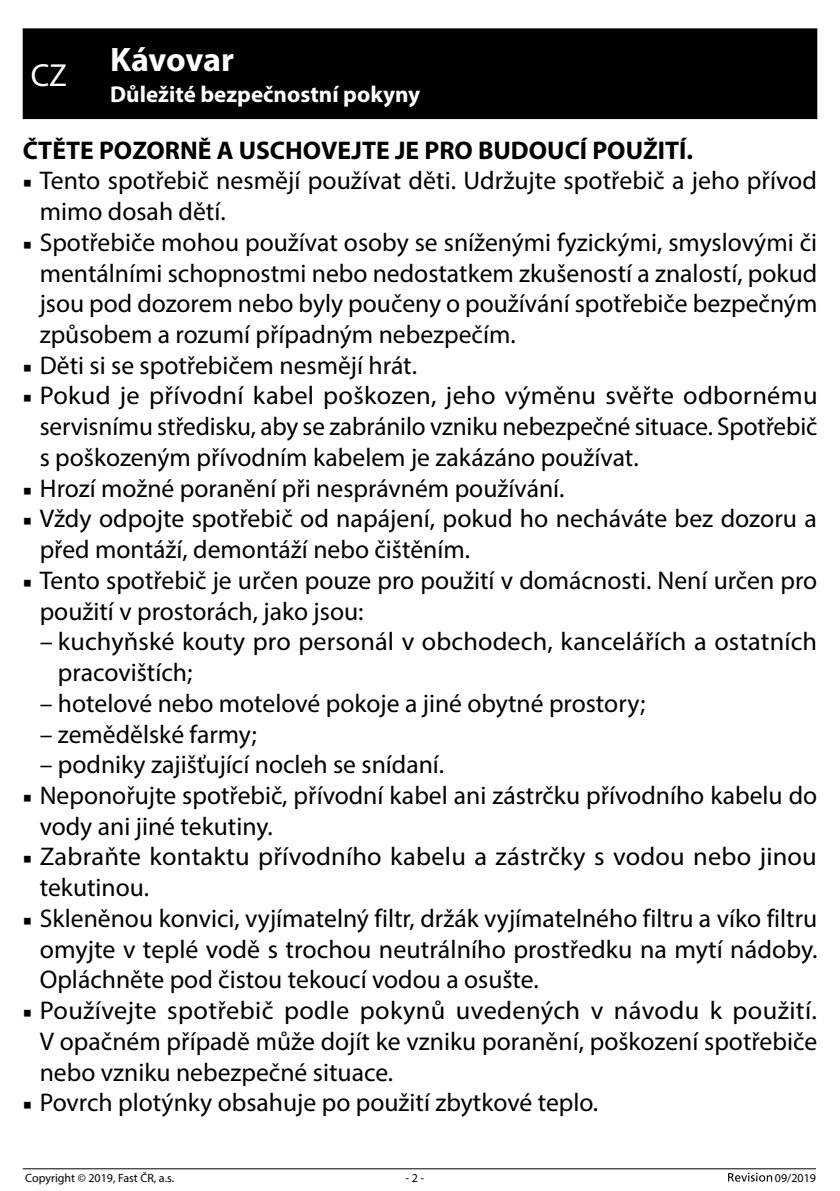
<style>
.page{position:relative;width:840px;height:1191px;background:#fff}
.page>*{position:absolute;margin:0;border:0;box-sizing:border-box;transform-origin:0 0}
.t1{font:700 34px "Myriad Pro";letter-spacing:-.01em;color:#fff}
.t2{font:32px "Myriad Pro";color:#fff}
.t3{font:25.6px/30.8px "Myriad Pro";color:#000}
.t4{font:700 25.6px "Myriad Pro";color:#000}
.t5{font:700 23px "Myriad Pro";color:#fff}
.t6{font:12px "Myriad Pro";color:#000}
.s1{font-family:"Minion Pro";font-size:23px}
</style>
<div class="page">
<hr style="left:23px;top:1168px;width:792px;height:1px;background:#000">
<svg style="left:728px;top:1172px;width:43px;height:9px"></svg>
<div style="left:23px;top:28px;width:793px;height:91px;background:#000"></div>
<h1 class="t1" style="left:110px;top:37px;width:125px">Kávovar</h1>
<p class="t5" style="left:110px;top:79px;width:311px">Důležité bezpečnostní pokyny</p>
<p class="t4" style="left:23px;top:133px;width:671px">ČTĚTE POZORNĚ A USCHOVEJTE JE PRO BUDOUCÍ POUŽITÍ.</p>
<p class="t3" style="left:40px;top:165px;width:778px;text-indent:-17px"><span class="s1">■</span> Tento spotřebič nesmějí používat děti. Udržujte spotřebič a jeho přívod mimo dosah dětí.</p>
<p class="t3" style="left:40px;top:226px;width:778px;text-align:justify;text-indent:-17px"><span class="s1">■</span> Spotřebiče mohou používat osoby se sníženými fyzickými, smyslovými či mentálními schopnostmi nebo nedostatkem zkušeností a znalostí, pokud jsou pod dozorem nebo byly poučeny o používání spotřebiče bezpečným způsobem a rozumí případným nebezpečím.</p>
<p class="t3" style="left:23px;top:349px;width:395px"><span class="s1">■</span> Děti si se spotřebičem nesmějí hrát.</p>
<p class="t3" style="left:40px;top:380px;width:779px;text-align:justify;text-indent:-17px"><span class="s1">■</span> Pokud je přívodní kabel poškozen, jeho výměnu svěřte odbornému servisnímu středisku, aby se zabránilo vzniku nebezpečné situace. Spotřebič s poškozeným přívodním kabelem je zakázáno používat.</p>
<p class="t3" style="left:23px;top:472px;width:543px"><span class="s1">■</span> Hrozí možné poranění při nesprávném používání.</p>
<p class="t3" style="left:40px;top:503px;width:778px;text-indent:-17px"><span class="s1">■</span> Vždy odpojte spotřebič od napájení, pokud ho necháváte bez dozoru a před montáží, demontáží nebo čištěním.</p>
<p class="t3" style="left:40px;top:564px;width:778px;text-indent:-17px"><span class="s1">■</span> Tento spotřebič je určen pouze pro použití v domácnosti. Není určen pro použití v prostorách, jako jsou:</p>
<p class="t3" style="left:58px;top:626px;width:760px;text-indent:-18px">– kuchyňské kouty pro personál v obchodech, kancelářích a ostatních pracovištích;</p>
<p class="t3" style="left:40px;top:687px;width:606px">– hotelové nebo motelové pokoje a jiné obytné prostory;</p>
<p class="t3" style="left:40px;top:718px;width:218px">– zemědělské farmy;</p>
<p class="t3" style="left:40px;top:749px;width:406px">– podniky zajišťující nocleh se snídaní.</p>
<p class="t3" style="left:40px;top:779px;width:778px;text-indent:-17px"><span class="s1">■</span> Neponořujte spotřebič, přívodní kabel ani zástrčku přívodního kabelu do vody ani jiné tekutiny.</p>
<p class="t3" style="left:40px;top:841px;width:778px;text-indent:-17px"><span class="s1">■</span> Zabraňte kontaktu přívodního kabelu a zástrčky s vodou nebo jinou tekutinou.</p>
<p class="t3" style="left:40px;top:902px;width:779px;text-align:justify;text-indent:-17px"><span class="s1">■</span> Skleněnou konvici, vyjímatelný filtr, držák vyjímatelného filtru a víko filtru omyjte v teplé vodě s trochou neutrálního prostředku na mytí nádoby.<br>Opláchněte pod čistou tekoucí vodou a osušte.</p>
<p class="t3" style="left:40px;top:994px;width:778px;text-align:justify;text-indent:-17px"><span class="s1">■</span> Používejte spotřebič podle pokynů uvedených v návodu k použití.<br>V opačném případě může dojít ke vzniku poranění, poškození spotřebiče nebo vzniku nebezpečné situace.</p>
<p class="t3" style="left:23px;top:1087px;width:576px"><span class="s1">■</span> Povrch plotýnky obsahuje po použití zbytkové teplo.</p>
<p class="t2" style="left:31px;top:55px;width:38px">CZ</p>
<p class="t6" style="left:25px;top:1170px;width:150px">Copyright © 2019, Fast ČR, a.s.</p>
<p class="t6" style="left:405px;top:1170px;width:20px">- 2 -</p>
<p class="t6" style="left:774px;top:1170px;width:43px">09/2019</p>
</div>
